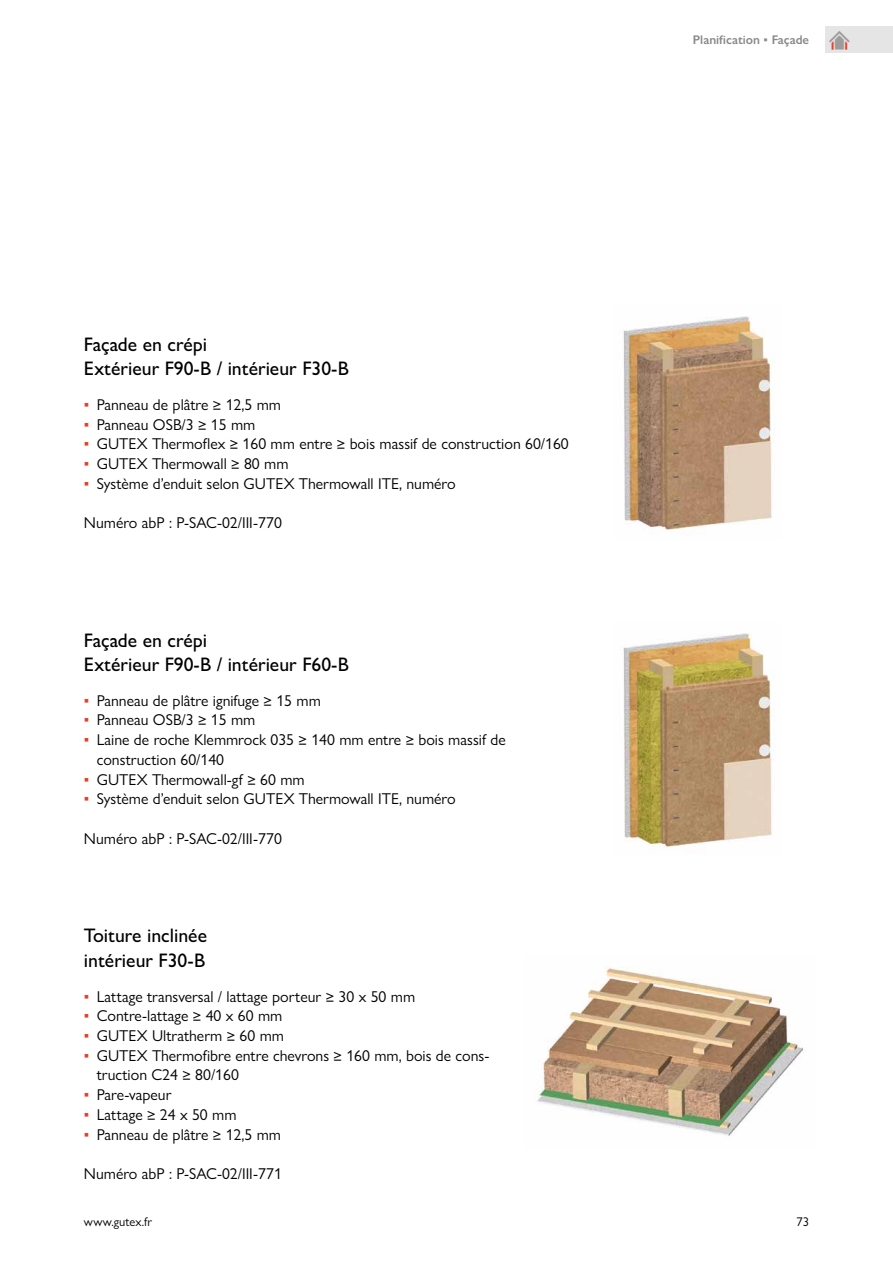
<style>
.page{position:relative;width:893px;height:1263px;background:#fff}
.page>*{position:absolute;margin:0;border:0;box-sizing:border-box;transform-origin:0 0}
._2_ZwTitel{font:500 19.65px/24.6px "Gill Sans Nova";color:#000}
._3_AbsatzAbstand{font:15.75px/19.6px "Gill Sans Nova";color:#000}
.t1{font:600 12.6px "Gill Sans Nova";color:#888988}
.t2{font:12.6px "Gill Sans Nova";color:#000}
.s1{color:#e83f29}
</style>
<div class="page">
<img style="left:623px;top:633px;width:152px;height:217px">
<img style="left:623px;top:316px;width:152px;height:217px">
<img style="left:536px;top:967px;width:267px;height:169px">
<div style="left:825px;top:27px;width:68px;height:26px;background:#e5e5e5"></div>
<p class="_2_ZwTitel" style="left:84px;top:331px;width:266px">Façade en crépi<br>Extérieur F90-B / intérieur F30-B</p>
<p class="_3_AbsatzAbstand" style="left:84px;top:394px;width:199px"><span class="s1">▪</span> Panneau de plâtre ≥ 12,5 mm</p>
<p class="_3_AbsatzAbstand" style="left:84px;top:414px;width:173px"><span class="s1">▪</span> Panneau OSB/3 ≥ 15 mm</p>
<p class="_3_AbsatzAbstand" style="left:84px;top:434px;width:486px"><span class="s1">▪</span> GUTEX Thermoflex ≥ 160 mm entre ≥ bois massif de construction 60/160</p>
<p class="_3_AbsatzAbstand" style="left:84px;top:454px;width:206px"><span class="s1">▪</span> GUTEX Thermowall ≥ 80 mm</p>
<p class="_3_AbsatzAbstand" style="left:84px;top:473px;width:373px"><span class="s1">▪</span> Système d’enduit selon GUTEX Thermowall ITE, numéro</p>
<p class="_3_AbsatzAbstand" style="left:84px;top:513px;width:199px">Numéro abP : P-SAC-02/III-770</p>
<p class="_2_ZwTitel" style="left:84px;top:627px;width:266px">Façade en crépi<br>Extérieur F90-B / intérieur F60-B</p>
<p class="_3_AbsatzAbstand" style="left:84px;top:690px;width:238px"><span class="s1">▪</span> Panneau de plâtre ignifuge ≥ 15 mm</p>
<p class="_3_AbsatzAbstand" style="left:84px;top:710px;width:173px"><span class="s1">▪</span> Panneau OSB/3 ≥ 15 mm</p>
<p class="_3_AbsatzAbstand" style="left:97px;top:730px;width:410px;text-indent:-13px"><span class="s1">▪</span> Laine de roche Klemmrock 035 ≥ 140 mm entre ≥ bois massif de construction 60/140</p>
<p class="_3_AbsatzAbstand" style="left:84px;top:769px;width:222px"><span class="s1">▪</span> GUTEX Thermowall-gf ≥ 60 mm</p>
<p class="_3_AbsatzAbstand" style="left:84px;top:789px;width:373px"><span class="s1">▪</span> Système d’enduit selon GUTEX Thermowall ITE, numéro</p>
<p class="_3_AbsatzAbstand" style="left:84px;top:828px;width:199px">Numéro abP : P-SAC-02/III-770</p>
<p class="t1" style="left:693px;top:32px;width:118px">Planification ▪ Façade</p>
<p class="_2_ZwTitel" style="left:84px;top:923px;width:125px">Toiture inclinée intérieur F30-B</p>
<p class="_3_AbsatzAbstand" style="left:84px;top:986px;width:333px"><span class="s1">▪</span> Lattage transversal / lattage porteur ≥ 30 x 50 mm</p>
<p class="_3_AbsatzAbstand" style="left:84px;top:1006px;width:200px"><span class="s1">▪</span> Contre-lattage ≥ 40 x 60 mm</p>
<p class="_3_AbsatzAbstand" style="left:84px;top:1025px;width:202px"><span class="s1">▪</span> GUTEX Ultratherm ≥ 60 mm</p>
<p class="_3_AbsatzAbstand" style="left:97px;top:1045px;width:394px;text-indent:-13px"><span class="s1">▪</span> GUTEX Thermofibre entre chevrons ≥ 160 mm, bois de cons&shy;truction C24 ≥ 80/160</p>
<p class="_3_AbsatzAbstand" style="left:84px;top:1085px;width:89px"><span class="s1">▪</span> Pare-vapeur</p>
<p class="_3_AbsatzAbstand" style="left:84px;top:1104px;width:154px"><span class="s1">▪</span> Lattage ≥ 24 x 50 mm</p>
<p class="_3_AbsatzAbstand" style="left:84px;top:1124px;width:199px"><span class="s1">▪</span> Panneau de plâtre ≥ 12,5 mm</p>
<p class="_3_AbsatzAbstand" style="left:84px;top:1164px;width:199px">Numéro abP : P-SAC-02/III-771</p>
<p class="t2" style="left:84px;top:1213px;width:70px">www.gutex.fr</p>
<p class="t2" style="left:796px;top:1213px;width:14px">73</p>
</div>
